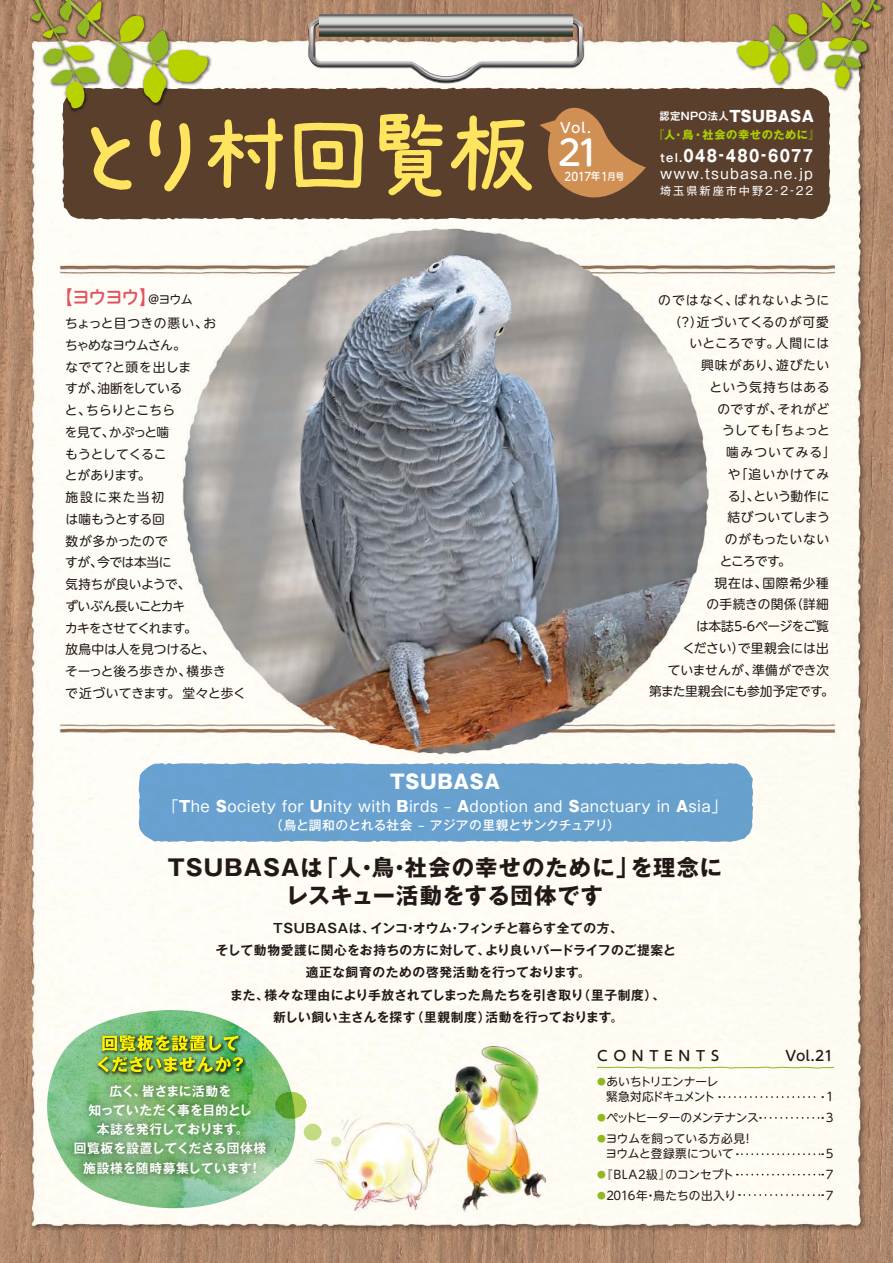
<style>
.page{position:relative;width:893px;height:1263px;background:#fff}
.page>*{position:absolute;margin:0;border:0;box-sizing:border-box;transform-origin:0 0}
.t1{font:500 34.5px "UD Shin M Go Pro";color:#fff}
.t2{font:700 22.35px/28.7px "Gothic MB101 Pro";letter-spacing:.05em;color:#221815;text-align:center}
.t3{font:800 19.2px "Gothic MB101 Pro";letter-spacing:.025em;color:#fff}
.t4{font:500 18px "UD Shin M Go Pro";color:#e2545e}
.t5{font:700 16.35px "Gothic MB101 Pro";letter-spacing:.1em;color:#fff;scale:.83 1}
.t6{font:14.85px "Gothic MB101 Pro";letter-spacing:.025em;color:#fff}
.t7{font:13.95px "Gothic MB101 Pro";letter-spacing:.08em;color:#fff}
.t8{font:500 13.8px "UD Shin M Go Pro";letter-spacing:.4em;color:#221815}
.t9{font:500 13.8px "UD Shin M Go Pro";color:#fff}
.t10{font:12.75px/21.8px "UD Shin M Go Pro";letter-spacing:-.02em;color:#221815}
.t11{font:700 12.75px/22.4px "Gothic MB101 Pro De";letter-spacing:.03em;color:#221815;text-align:center}
.t12{font:700 12.75px/19.2px "Gothic MB101 Pro De";letter-spacing:.015em;color:#fff;text-align:center}
.t13{font:12.75px "UD Shin M Go Pro";color:#221815}
.t14{font:500 12.75px "Gothic MB101 Pro";letter-spacing:-.005em;color:#fff}
.t15{font:12.75px "UD Shin M Go Pro";letter-spacing:.07em;color:#221815}
.t16{font:12.75px "UD Shin M Go Pro";letter-spacing:.02em;color:#221815}
.t17{font:12.75px "UD Shin M Go Pro";letter-spacing:.04em;color:#221815}
.t18{font:12.75px "UD Shin M Go Pro";letter-spacing:-.025em;color:#221815}
.t19{font:12.75px "UD Shin M Go Pro";letter-spacing:.085em;color:#221815}
.t20{font:12.75px "UD Shin M Go Pro";letter-spacing:.025em;color:#221815}
.t21{font:12.75px "UD Shin M Go Pro";letter-spacing:.045em;color:#221815}
.t22{font:12.75px "UD Shin M Go Pro";letter-spacing:-.04em;color:#221815}
.t23{font:12.75px "UD Shin M Go Pro";letter-spacing:.055em;color:#221815}
.t24{font:12.75px "UD Shin M Go Pro";letter-spacing:.09em;color:#221815}
.t25{font:12.75px "UD Shin M Go Pro";letter-spacing:.035em;color:#221815}
.t26{font:11.7px/15px "UD Shin M Go Pro";letter-spacing:-.015em;color:#221815}
.t27{font:11.7px/15px "UD Shin M Go Pro";letter-spacing:-.065em;color:#221815;text-align:center}
.t28{font:11.7px "UD Shin M Go Pro";letter-spacing:-.055em;color:#221815}
.t29{font:11.7px "UD Shin M Go Pro";letter-spacing:.005em;color:#221815}
.t30{font:500 11.55px "UD Shin M Go Pro";color:#fff;scale:.9 1}
.t31{font:700 11.25px "Gothic MB101 Pro";letter-spacing:.05em;color:#abcd03}
.t32{font:11.25px "Gothic MB101 Pro";letter-spacing:.17em;color:#fff}
.t33{font:700 10.5px "Gothic MB101 Pro De";letter-spacing:.05em;color:#fff}
.s1{font-weight:400;font-size:12px;color:#221815}
.s2{font-size:10.35px}
.s3{font-size:9.3px}
.s4{font-family:"Gothic MB101 Pro";font-weight:800;font-size:15px}
.s5{font-family:"Gothic MB101 Pro De";font-size:11.25px}
.s6{font-weight:800}
.s7{font-size:8.7px;color:#91b821}
</style>
<div class="page">
<img style="left:0;top:0;width:893px;height:1263px">
<div style="left:62px;top:88px;width:768px;height:131px;background:#5a3f2d"></div>
<img style="left:736px;top:0;width:150px;height:93px">
<svg style="left:736px;top:0;width:147px;height:88px"></svg>
<img style="left:28px;top:0;width:184px;height:114px">
<svg style="left:29px;top:0;width:180px;height:110px"></svg>
<div style="left:41px;top:1010px;width:260px;height:204px;background:#fefcf4"></div>
<svg style="left:47px;top:1010px;width:248px;height:198px"></svg>
<div style="left:139px;top:763px;width:614px;height:79px;background:#69a1ce"></div>
<svg style="left:283px;top:1092px;width:39px;height:48px"></svg>
<svg style="left:331px;top:1137px;width:10px;height:9px"></svg>
<img style="left:61px;top:1071px;width:222px;height:138px">
<svg style="left:597px;top:1067px;width:237px;height:1px"></svg>
<img style="left:95px;top:1033px;width:153px;height:45px">
<img style="left:98px;top:1035px;width:145px;height:37px">
<svg style="left:91px;top:127px;width:41px;height:63px;background:#987e3f"></svg>
<svg style="left:149px;top:120px;width:41px;height:71px;background:#91763d"></svg>
<svg style="left:208px;top:118px;width:75px;height:72px;background:#90753d"></svg>
<svg style="left:294px;top:123px;width:69px;height:65px;background:#ad9346"></svg>
<svg style="left:379px;top:114px;width:64px;height:83px;background:#ab9045"></svg>
<svg style="left:451px;top:115px;width:81px;height:76px;background:#9e8341"></svg>
<svg style="left:539px;top:97px;width:107px;height:101px;background:#966840"></svg>
<svg style="left:308px;top:17px;width:276px;height:66px"></svg>
<svg style="left:319px;top:14px;width:253px;height:22px;background:#90918e"></svg>
<svg style="left:719px;top:1096px;width:104px;height:2px"></svg>
<svg style="left:760px;top:1117px;width:63px;height:2px"></svg>
<svg style="left:737px;top:1153px;width:86px;height:2px"></svg>
<svg style="left:737px;top:1174px;width:86px;height:1px"></svg>
<svg style="left:739px;top:1194px;width:84px;height:2px"></svg>
<p class="t4" style="left:55px;top:283px;width:140px">【ヨウヨウ】<span class="s1">＠ヨウム</span></p>
<p class="t10" style="left:65px;top:312px;width:183px">ちょっと目つきの悪い、お<br>ちゃめなヨウムさん。<br>なでて？と頭を出しま<br>すが、油断をしている<br>と、ちらりとこちら<br>を見て、かぷっと噛<br>もうとしてくるこ<br>とがあります。<br>施設に来た当初<br>は噛もうとする回<br>数が多かったので<br>すが、今では本当に<br>気持ちが良いようで、<br>ずいぶん長いことカキ<br>カキをさせてくれます。<br>放鳥中は人を見つけると、<br>そーっと後ろ歩きか、横歩き<br>で近づいてきます。堂々と歩く</p>
<p class="t9" style="left:560px;top:117px;width:32px">Vol.</p>
<p class="t1" style="left:558px;top:125px;width:43px">21</p>
<p class="t30" style="left:564px;top:167px;width:68px">2017<span class="s2">年</span>1<span class="s3">月号</span></p>
<p class="t33" style="left:659px;top:108px;width:156px">認定NPO法人<span class="s4">TSUBASA</span></p>
<p class="t31" style="left:653px;top:126px;width:168px">『人・鳥・社会の幸せのために』</p>
<p class="t5" style="left:660px;top:142px;width:186px"><span class="s5">tel.</span>048-480-6077</p>
<p class="t7" style="left:660px;top:162px;width:154px">www.tsubasa.ne.jp</p>
<p class="t32" style="left:660px;top:181px;width:154px">埼玉県新座市中野2-2-22</p>
<p class="t19" style="left:658px;top:290px;width:173px">のではなく、ばれないように</p>
<p class="t15" style="left:669px;top:311px;width:162px">（？）近づいてくるのが可愛</p>
<p class="t17" style="left:689px;top:333px;width:141px">いところです。人間には</p>
<p class="t15" style="left:701px;top:355px;width:129px">興味があり、遊びたい</p>
<p class="t21" style="left:710px;top:377px;width:122px">という気持ちはある</p>
<p class="t16" style="left:717px;top:398px;width:113px">のですが、それがど</p>
<p class="t22" style="left:722px;top:420px;width:109px">うしても「ちょっと</p>
<p class="t24" style="left:726px;top:442px;width:111px">噛みついてみる」</p>
<p class="t13" style="left:728px;top:464px;width:103px">や「追いかけてみ</p>
<p class="t13" style="left:728px;top:485px;width:103px">る」、という動作に</p>
<p class="t25" style="left:727px;top:507px;width:104px">結びついてしまう</p>
<p class="t17" style="left:725px;top:529px;width:106px">のがもったいない</p>
<p class="t13" style="left:720px;top:551px;width:73px">ところです。</p>
<p class="t23" style="left:715px;top:572px;width:116px">現在は、国際希少種</p>
<p class="t20" style="left:706px;top:594px;width:124px">の手続きの関係（詳細</p>
<p class="t10" style="left:696px;top:615px;width:135px">は本誌5-6ページをご覧</p>
<p class="t16" style="left:682px;top:638px;width:148px">ください）で里親会には出</p>
<p class="t13" style="left:668px;top:659px;width:163px">ていませんが、準備ができ次</p>
<p class="t18" style="left:649px;top:681px;width:186px">第また里親会にも参加予定です。</p>
<p class="t3" style="left:390px;top:766px;width:111px">TSUBASA</p>
<p class="t6" style="left:164px;top:794px;width:564px">「<span class="s6">T</span>he <span class="s6">S</span>ociety for <span class="s6">U</span>nity with <span class="s6">B</span>irds ‒ <span class="s6">A</span>doption and <span class="s6">S</span>anctuary in <span class="s6">A</span>sia」</p>
<p class="t14" style="left:270px;top:815px;width:351px">（鳥と調和のとれる社会 ‒ アジアの里親とサンクチュアリ）</p>
<p class="t2" style="left:168px;top:850px;width:556px">TSUBASAは「人・鳥・社会の幸せのために」を理念にレスキュー活動をする団体です</p>
<p class="t11" style="left:216px;top:915px;width:462px">TSUBASAは、インコ・オウム・フィンチと暮らす全ての方、<br>そして動物愛護に関心をお持ちの方に対して、より良いバードライフのご提案と適正な飼育のための啓発活動を行っております。<br>また、様々な理由により手放されてしまった鳥たちを引き取り（里子制度）、<br>新しい飼い主さんを探す（里親制度）活動を行っております。</p>
<p class="t8" style="left:597px;top:1044px;width:123px">CONTENTS</p>
<p class="t8" style="left:785px;top:1044px;width:49px">Vol.21</p>
<p class="t12" style="left:74px;top:1080px;width:194px">広く、皆さまに活動を<br>知っていただく事を目的とし<br>本誌を発行しております。<br>回覧板を設置してくださる団体様施設様を随時募集しています！</p>
<p class="t27" style="left:597px;top:1074px;width:122px"><span class="s7">●</span>あいちトリエンナーレ緊急対応ドキュメント</p>
<p class="t26" style="left:824px;top:1089px;width:13px">１</p>
<p class="t28" style="left:597px;top:1108px;width:163px"><span class="s7">●</span>ペットヒーターのメンテナンス</p>
<p class="t26" style="left:826px;top:1110px;width:9px">3</p>
<p class="t26" style="left:606px;top:1131px;width:149px;text-indent:-8px"><span class="s7">●</span>ヨウムを飼っている方必見！ヨウムと登録票について</p>
<p class="t26" style="left:826px;top:1146px;width:9px">5</p>
<p class="t29" style="left:597px;top:1165px;width:138px"><span class="s7">●</span>『BLA2級』のコンセプト</p>
<p class="t26" style="left:826px;top:1167px;width:9px">7</p>
<p class="t26" style="left:597px;top:1188px;width:141px"><span class="s7">●</span>2016年・鳥たちの出入り</p>
<p class="t26" style="left:826px;top:1188px;width:9px">7</p>
</div>
